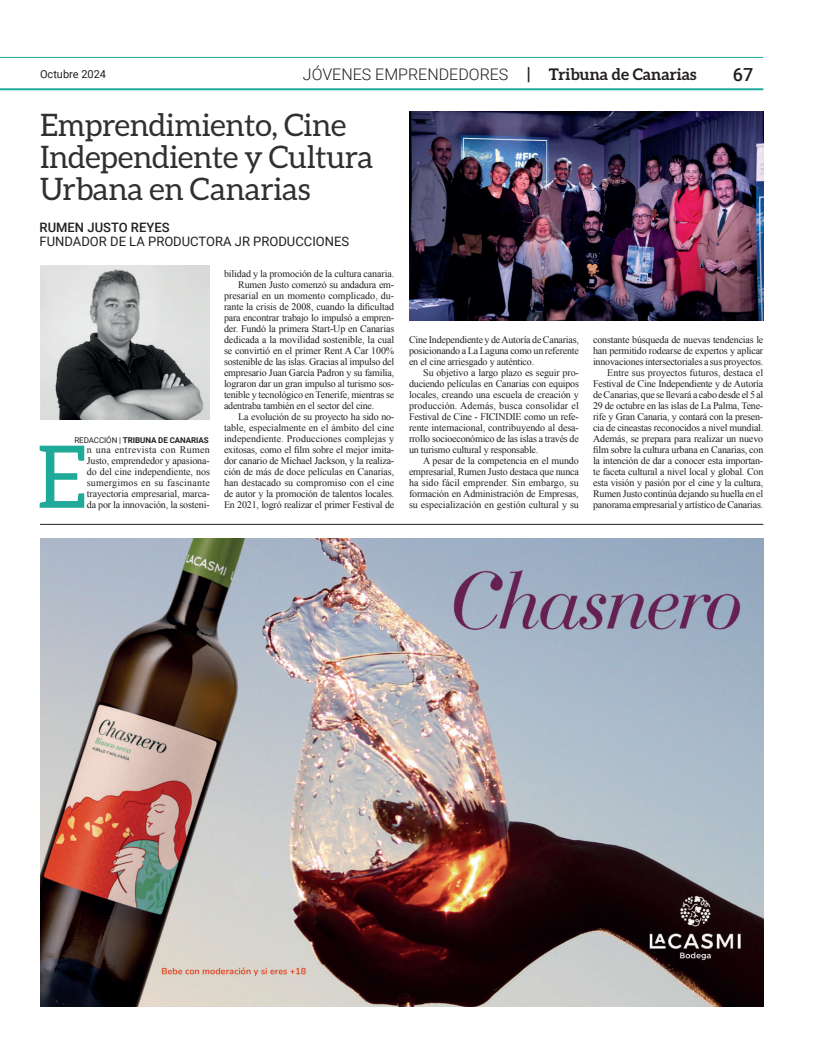
<style>
.page{position:relative;width:820px;height:1049px;background:#fff}
.page>*{position:absolute;margin:0;border:0;box-sizing:border-box;transform-origin:0 0}
.t1{font:86.7px "Aleo";color:#1fa999}
.t2{font:31px/32px "Aleo";letter-spacing:-.01em;color:#312f30}
.t3{font:500 18px "Roboto";color:#231f20}
.t4{font:300 16px "Roboto";color:#231f20}
.t5{font:13px "Roboto";color:#231f20}
.t6{font:500 13px "Roboto";color:#231f20}
.t7{font:11px "Roboto";color:#231f20}
.t8{font:10px/11px "Times New Roman";letter-spacing:-.02em;color:#231f20;text-align:justify}
.t9{font:10px "Times New Roman";color:#231f20}
.t10{font:10px "Times New Roman";letter-spacing:.01em;color:#231f20}
.t11{font:10px "Times New Roman";letter-spacing:.005em;color:#231f20}
.t12{font:700 8px "Roboto";letter-spacing:-.01em;color:#231f20}
.s1{font-weight:500;font-size:18px}
.s2{font-family:"Aleo";font-weight:700}
.s3{font-weight:400}
</style>
<div class="page">
<hr style="left:0;top:88px;width:763px;height:2px;background:#1fa999">
<hr style="left:0;top:57px;width:763px;height:1px;background:#1fa999">
<hr style="left:40px;top:524px;width:723px;height:1px;background:#231f20">
<img style="left:409px;top:111px;width:354px;height:210px">
<img style="left:40px;top:266px;width:170px;height:154px">
<img style="left:40px;top:539px;width:723px;height:467px">
<p class="t7" style="left:40px;top:66px;width:68px">Octubre 2024</p>
<h3 class="t4" style="left:303px;top:63px;width:395px">JÓVENES EMPRENDEDORES <span class="s1">|</span> <span class="s2">Tribuna de Canarias</span></h3>
<h3 class="t3" style="left:732px;top:62px;width:22px">67</h3>
<h2 class="t2" style="left:40px;top:109px;width:334px">Emprendimiento, Cine<br>Independiente y Cultura<br>Urbana en Canarias</h2>
<h3 class="t6" style="left:40px;top:219px;width:131px">RUMEN JUSTO REYES</h3>
<h3 class="t5" style="left:40px;top:233px;width:311px">FUNDADOR DE LA PRODUCTORA JR PRODUCCIONES</h3>
<p class="t12" style="left:74px;top:435px;width:136px"><span class="s3">REDACCIÓN |</span> TRIBUNA DE CANARIAS</p>
<h1 class="t1" style="left:37px;top:428px;width:52px">E</h1>
<p class="t8" style="left:87px;top:444px;width:125px">n una entrevista con Rumen Justo, emprendedor y apasiona&shy;do del cine independiente, nos sumergimos en su fascinante trayectoria empresarial, marca&shy;da por la innovación, la sosteni-</p>
<p class="t8" style="left:224px;top:268px;width:172px">bilidad y la promoción de la cultura canaria.</p>
<p class="t8" style="left:238px;top:279px;width:157px">Rumen Justo comenzó su andadura em-</p>
<p class="t9" style="left:224px;top:289px;width:172px">presarial en un momento complicado, du-</p>
<p class="t8" style="left:224px;top:301px;width:172px">rante la crisis de 2008, cuando la dificultad</p>
<p class="t8" style="left:224px;top:312px;width:172px">para encontrar trabajo lo impulsó a empren-</p>
<p class="t8" style="left:224px;top:323px;width:172px">der. Fundó la primera Start-Up en Canarias</p>
<p class="t8" style="left:224px;top:334px;width:172px">dedicada a la movilidad sostenible, la cual</p>
<p class="t8" style="left:224px;top:345px;width:172px">se convirtió en el primer Rent A Car 100%</p>
<p class="t8" style="left:224px;top:356px;width:172px">sostenible de las islas. Gracias al impulso del</p>
<p class="t8" style="left:224px;top:367px;width:172px">empresario Juan García Padron y su familia,</p>
<p class="t8" style="left:224px;top:378px;width:172px">lograron dar un gran impulso al turismo sos-</p>
<p class="t8" style="left:224px;top:389px;width:172px">tenible y tecnológico en Tenerife, mientras se</p>
<p class="t8" style="left:224px;top:400px;width:152px">adentraba también en el sector del cine.</p>
<p class="t8" style="left:238px;top:411px;width:157px">La evolución de su proyecto ha sido no-</p>
<p class="t9" style="left:224px;top:421px;width:172px">table, especialmente en el ámbito del cine</p>
<p class="t10" style="left:224px;top:432px;width:172px">independiente. Producciones complejas y</p>
<p class="t8" style="left:224px;top:444px;width:172px">exitosas, como el film sobre el mejor imita-</p>
<p class="t8" style="left:224px;top:455px;width:172px">dor canario de Michael Jackson, y la realiza-</p>
<p class="t8" style="left:224px;top:466px;width:172px">ción de más de doce películas en Canarias,</p>
<p class="t11" style="left:224px;top:476px;width:172px">han destacado su compromiso con el cine</p>
<p class="t8" style="left:224px;top:488px;width:172px">de autor y la promoción de talentos locales.</p>
<p class="t8" style="left:224px;top:499px;width:172px">En 2021, logró realizar el primer Festival de</p>
<p class="t8" style="left:409px;top:334px;width:171px">Cine Independiente y de Autoría de Canarias, posicionando a La Laguna como un referente en el cine arriesgado y auténtico.</p>
<p class="t8" style="left:409px;top:367px;width:171px;text-indent:14px">Su objetivo a largo plazo es seguir pro&shy;duciendo películas en Canarias con equipos locales, creando una escuela de creación y producción. Además, busca consolidar el Festival de Cine - FICINDIE como un refe&shy;rente internacional, contribuyendo al desa&shy;rrollo socioeconómico de las islas a través de un turismo cultural y responsable.</p>
<p class="t8" style="left:409px;top:455px;width:171px;text-indent:14px">A pesar de la competencia en el mundo empresarial, Rumen Justo destaca que nunca ha sido fácil emprender. Sin embargo, su formación en Administración de Empresas, su especialización en gestión cultural y su</p>
<p class="t8" style="left:593px;top:334px;width:172px;text-align:right">constante búsqueda de nuevas tendencias le han permitido rodearse de expertos y aplicar innovaciones intersectoriales a sus proyectos.<br>Entre sus proyectos futuros, destaca el Festival de Cine Independiente y de Autoría de Canarias, que se llevará a cabo desde el 5 al 29 de octubre en las islas de La Palma, Tene&shy;rife y Gran Canaria, y contará con la presen&shy;cia de cineastas reconocidos a nivel mundial.<br>Además, se prepara para realizar un nuevo film sobre la cultura urbana en Canarias, con la intención de dar a conocer esta importan&shy;te faceta cultural a nivel local y global. Con esta visión y pasión por el cine y la cultura, Rumen Justo continúa dejando su huella en el panorama empresarial y artístico de Canarias.</p>
</div>
